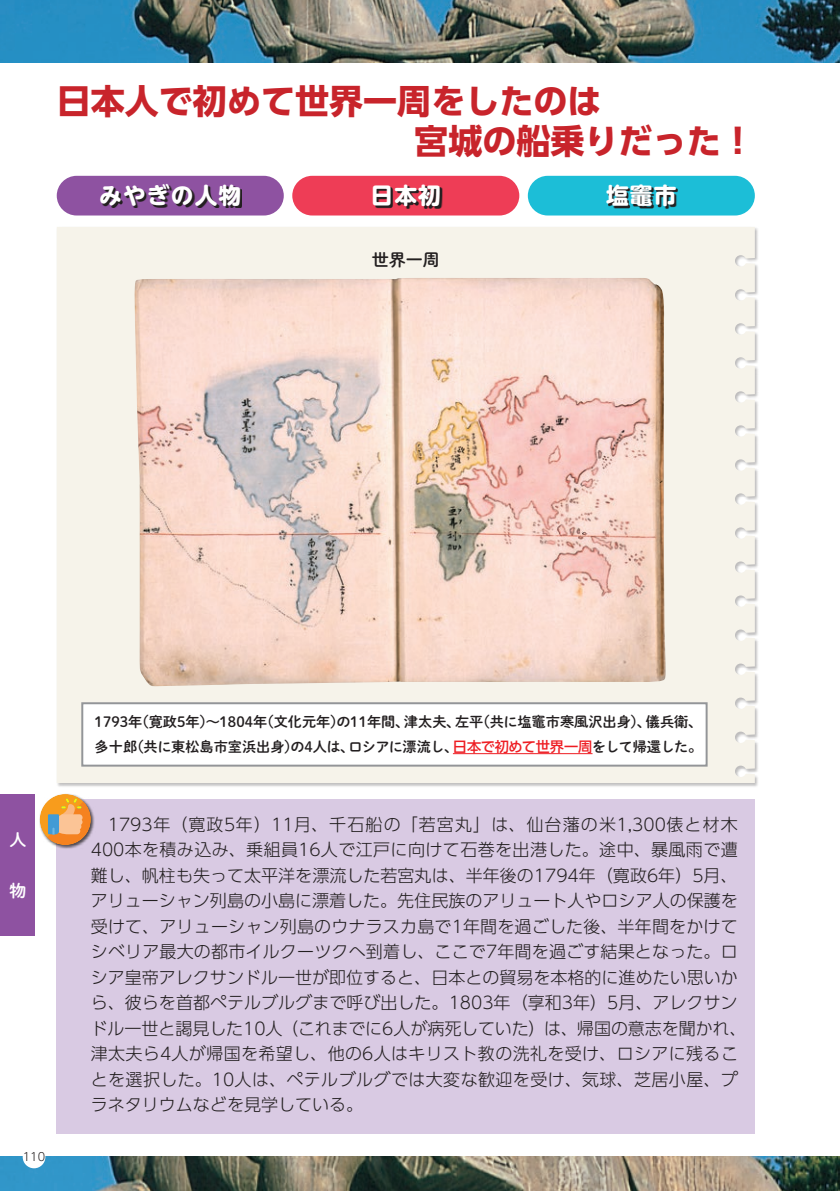
<style>
.page{position:relative;width:840px;height:1191px;background:#fff}
.page>*{position:absolute;margin:0;border:0;box-sizing:border-box;transform-origin:0 0}
.t1{font:700 34px/39.6px "UD Shin Go Pro";color:#c8242b}
.t2{font:700 22.6px "UD Shin M Go Pro";letter-spacing:.05em;color:#fff}
.t3{font:300 17px/25.6px "UD Shin Go Pro";color:#231f20}
.t4{font:17px "Shuei M Go Std B";color:#231f20}
.t5{font:17px "Shuei M Go Std B";color:#fff}
.t6{font:14.2px/25px "Shuei M Go Std B";color:#231f20}
.t7{font:300 11.4px "UD Shin Go Pro";color:#231f20}
.s1{font-family:"UD Shin Go Pro";font-weight:500;color:#ee1d23}
</style>
<div class="page">
<img style="left:0;top:0;width:839px;height:62px">
<img style="left:0;top:1157px;width:839px;height:34px">
<div style="left:57px;top:799px;width:697px;height:335px;background:#d9cae3"></div>
<div style="left:57px;top:227px;width:697px;height:555px;background:#f6f3ea"></div>
<div style="left:39px;top:793px;width:56px;height:56px;background:#231f20;opacity:.75"></div>
<svg style="left:40px;top:794px;width:51px;height:51px;background:#dfa96c"></svg>
<img style="left:134px;top:278px;width:532px;height:409px">
<div style="left:82px;top:703px;width:624px;height:62px;background:#fff"></div>
<hr style="left:452px;top:753px;width:140px;height:1px;background:#ee1d23">
<div style="left:81px;top:702px;width:626px;height:64px;border:2px solid #939598"></div>
<div style="left:527px;top:176px;width:227px;height:39px;background:#1cbed7;border-radius:20px"></div>
<svg style="left:608px;top:186px;width:69px;height:22px"></svg>
<div style="left:57px;top:176px;width:226px;height:39px;background:#8e52a1;border-radius:20px"></div>
<svg style="left:102px;top:185px;width:140px;height:23px"></svg>
<div style="left:292px;top:176px;width:227px;height:39px;background:#ee3d56;border-radius:20px"></div>
<svg style="left:375px;top:186px;width:67px;height:22px"></svg>
<div style="left:0;top:794px;width:34px;height:141px;background:#8e52a1"></div>
<div style="left:23px;top:1145px;width:22px;height:23px;background:#fff;border-radius:50%"></div>
<h1 class="t1" style="left:414px;top:81px;width:342px;text-indent:-357px">日本人で初めて世界一周をしたのは<br>宮城の船乗りだった！</h1>
<h2 class="t2" style="left:99px;top:177px;width:143px">みやぎの人物</h2>
<h2 class="t2" style="left:370px;top:177px;width:72px">日本初</h2>
<h2 class="t2" style="left:605px;top:177px;width:72px">塩竈市</h2>
<p class="t4" style="left:371px;top:247px;width:70px">世界一周</p>
<p class="t5" style="left:9px;top:827px;width:18px">人</p>
<p class="t5" style="left:9px;top:878px;width:17px">物</p>
<p class="t7" style="left:23px;top:1147px;width:24px">110</p>
<p class="t6" style="left:95px;top:708px;width:608px">1793年（寛政5年）～1804年（文化元年）の11年間、津太夫、左平（共に塩竈市寒風沢出身）、儀兵衛、多十郎（共に東松島市室浜出身）の4人は、ロシアに漂流し、<span class="s1">日本で初めて世界一周</span>をして帰還した。</p>
<p class="t3" style="left:91px;top:810px;width:656px">　1793年（寛政5年）11月、千石船の「若宮丸」は、仙台藩の米1,300俵と材木400本を積み込み、乗組員16人で江戸に向けて石巻を出港した。途中、暴風雨で遭難し、帆柱も失って太平洋を漂流した若宮丸は、半年後の1794年（寛政6年）5月、アリューシャン列島の小島に漂着した。先住民族のアリュート人やロシア人の保護を受けて、アリューシャン列島のウナラスカ島で1年間を過ごした後、半年間をかけてシベリア最大の都市イルクーツクへ到着し、ここで7年間を過ごす結果となった。ロシア皇帝アレクサンドル一世が即位すると、日本との貿易を本格的に進めたい思いから、彼らを首都ペテルブルグまで呼び出した。1803年（享和3年）5月、アレクサンドル一世と謁見した10人（これまでに6人が病死していた）は、帰国の意志を聞かれ、津太夫ら4人が帰国を希望し、他の6人はキリスト教の洗礼を受け、ロシアに残ることを選択した。10人は、ペテルブルグでは大変な歓迎を受け、気球、芝居小屋、プラネタリウムなどを見学している。</p>
</div>
